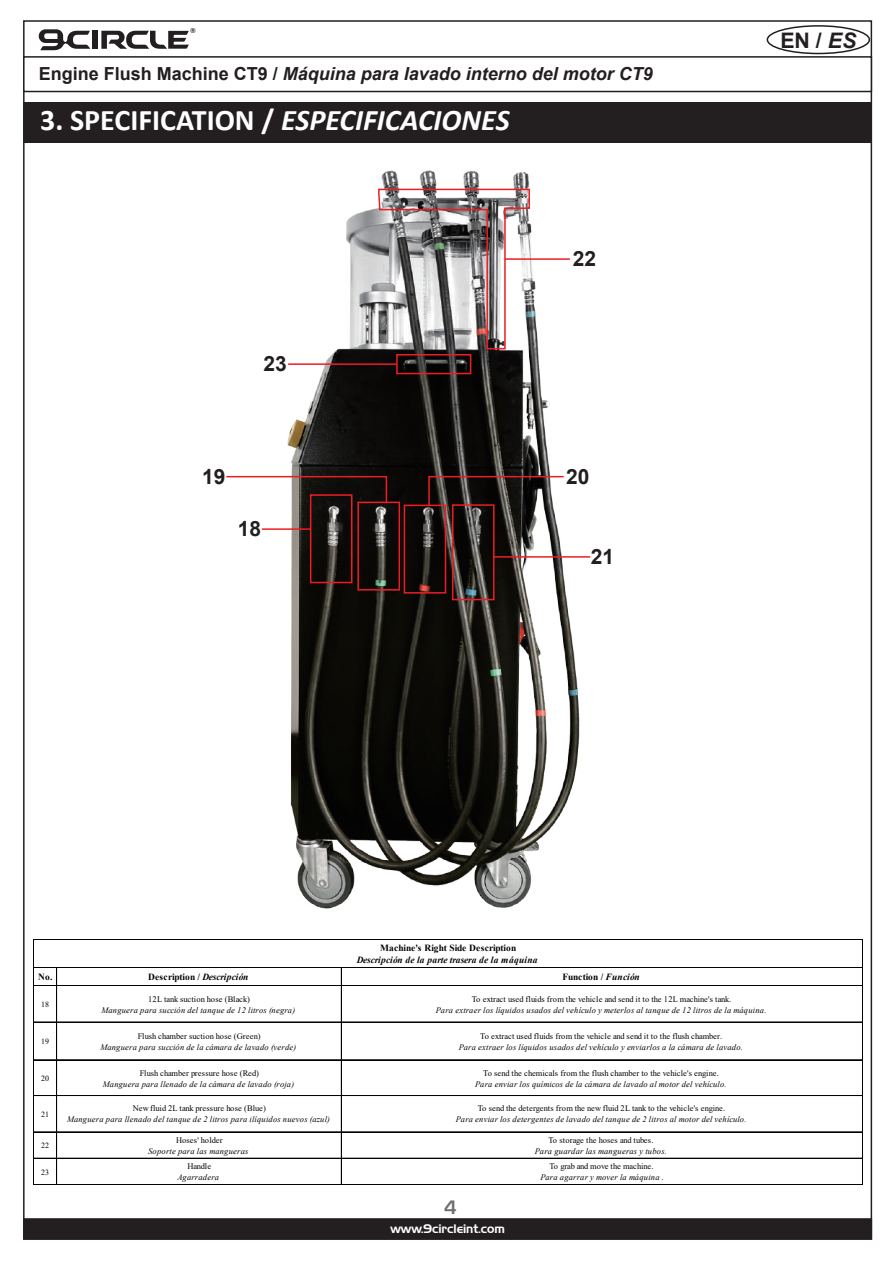
<style>
.page{position:relative;width:893px;height:1263px;background:#fff}
.page>*{position:absolute;margin:0;border:0;box-sizing:border-box;transform-origin:0 0}
.t1{font:700 30px "Calibri";color:#fff}
.t2{font:700 21.45px "Arial";color:#231f20}
.t3{font:700 21px "Arial";color:#231f20}
.t4{font:italic 700 18px "Arial";color:#231f20}
.t5{font:600 18px "Eurostile";color:#6c6d70}
.t6{font:12px "Handel Gothic BT";color:#fff}
.t7{font:700 9.45px "Times New Roman";letter-spacing:-.015em;color:#030303}
.t8{font:italic 700 9.45px "Times New Roman";letter-spacing:.02em;color:#030303}
.t9{font:italic 8.4px/10.9px "Times New Roman";letter-spacing:.025em;color:#030303;text-align:center}
.t10{font:8.4px "Times New Roman";letter-spacing:.015em;color:#030303}
.t11{font:7.95px "Times New Roman";color:#030303}
.t12{font:6.9px "Handel Gothic BT";color:#231f20}
.s1{font-style:normal}
.s2{font-style:italic}
</style>
<div class="page">
<div style="left:24px;top:102px;width:848px;height:41px;background:#231f20"></div>
<div style="left:92px;top:31px;width:6px;height:18px;background:#231f20"></div>
<svg style="left:39px;top:29px;width:51px;height:21px"></svg>
<svg style="left:101px;top:31px;width:88px;height:18px"></svg>
<div style="left:23px;top:1218px;width:849px;height:22px;background:#231f20;border:2px solid #231f20"></div>
<div style="left:23px;top:56px;width:849px;height:36px;background:#fff;border:2px solid #231f20"></div>
<div style="left:767px;top:25px;width:103px;height:29px;border:2px solid #231f20;border-radius:50%"></div>
<hr style="left:34px;top:940px;width:828px;height:1px;background:#030303">
<hr style="left:34px;top:967px;width:828px;height:1px;background:#030303">
<svg style="left:56px;top:968px;width:2px;height:17px"></svg>
<hr style="left:34px;top:985px;width:828px;height:1px;background:#030303">
<hr style="left:34px;top:1022px;width:827px;height:1px;background:#030303">
<hr style="left:34px;top:1059px;width:827px;height:1px;background:#030303">
<hr style="left:34px;top:1060px;width:827px;height:1px;background:#030303">
<hr style="left:34px;top:1095px;width:827px;height:1px;background:#030303">
<hr style="left:34px;top:1131px;width:827px;height:1px;background:#030303">
<hr style="left:34px;top:1132px;width:827px;height:1px;background:#030303">
<hr style="left:34px;top:1158px;width:827px;height:1px;background:#030303">
<hr style="left:34px;top:940px;width:1px;height:245px;background:#030303">
<hr style="left:56px;top:986px;width:1px;height:198px;background:#030303">
<hr style="left:57px;top:986px;width:1px;height:198px;background:#030303">
<hr style="left:341px;top:986px;width:1px;height:198px;background:#030303">
<hr style="left:34px;top:1184px;width:828px;height:1px;background:#030303">
<hr style="left:861px;top:940px;width:1px;height:245px;background:#030303">
<img style="left:97px;top:89px;width:633px;height:938px">
<hr style="left:288px;top:363px;width:109px;height:2px;background:#ee1d23">
<hr style="left:494px;top:556px;width:96px;height:2px;background:#ee1d23">
<svg style="left:225px;top:475px;width:340px;height:126px"></svg>
<svg style="left:377px;top:188px;width:154px;height:187px"></svg>
<hr style="left:505px;top:258px;width:65px;height:2px;background:#ee1d23">
<p class="t12" style="left:190px;top:26px;width:7px">®</p>
<h3 class="t4" style="left:39px;top:62px;width:616px"><span class="s1">Engine Flush Machine CT9 /</span> Máquina para lavado interno del motor CT9</h3>
<h1 class="t1" style="left:40px;top:99px;width:471px">3. SPECIFICATION / <span class="s2">ESPECIFICACIONES</span></h1>
<h3 class="t3" style="left:264px;top:349px;width:25px">23</h3>
<h3 class="t3" style="left:202px;top:462px;width:25px">19</h3>
<h3 class="t3" style="left:238px;top:514px;width:25px">18</h3>
<h3 class="t3" style="left:573px;top:244px;width:25px">22</h3>
<h3 class="t3" style="left:566px;top:462px;width:25px">20</h3>
<h3 class="t3" style="left:591px;top:542px;width:25px">21</h3>
<h2 class="t2" style="left:780px;top:25px;width:78px">EN / <span class="s2">ES</span></h2>
<p class="t7" style="left:380px;top:941px;width:138px">Machine's Right Side Description</p>
<p class="t8" style="left:357px;top:953px;width:182px">Descripción de la parte trasera de la máquina</p>
<p class="t7" style="left:38px;top:970px;width:16px">No.</p>
<p class="t7" style="left:148px;top:970px;width:102px">Description / <span class="s2">Descripción</span></p>
<p class="t7" style="left:562px;top:970px;width:79px">Function / <span class="s2">Función</span></p>
<p class="t11" style="left:41px;top:999px;width:9px">18</p>
<p class="t10" style="left:148px;top:993px;width:103px">12L tank suction hose (Black)</p>
<p class="t9" style="left:101px;top:1004px;width:195px">Manguera para succión del tanque de 12 litros (negra)</p>
<p class="t10" style="left:472px;top:993px;width:261px">To extract used fluids from the vehicle and send it to the 12L machine's tank.</p>
<p class="t9" style="left:436px;top:1004px;width:332px">Para extraer los líquidos usados del vehículo y meterlos al tanque de 12 litros de la máquina.</p>
<p class="t11" style="left:41px;top:1035px;width:9px">19</p>
<p class="t10" style="left:138px;top:1030px;width:124px">Flush chamber suction hose (Green)</p>
<p class="t9" style="left:100px;top:1041px;width:197px">Manguera para succión de la cámara de lavado (verde)</p>
<p class="t10" style="left:480px;top:1030px;width:244px">To extract used fluids from the vehicle and send it to the flush chamber.</p>
<p class="t9" style="left:459px;top:1041px;width:286px">Para extraer los líquidos usados del vehículo y enviarlos a la cámara de lavado.</p>
<p class="t11" style="left:41px;top:1072px;width:9px">20</p>
<p class="t10" style="left:140px;top:1067px;width:121px">Flush chamber pressure hose (Red)</p>
<p class="t9" style="left:103px;top:1078px;width:193px">Manguera para llenado de la cámara de lavado (roja)</p>
<p class="t10" style="left:483px;top:1067px;width:237px">To send the chemicals from the flush chamber to the vehicle's engine.</p>
<p class="t9" style="left:475px;top:1078px;width:253px">Para enviar los químicos de la cámara de lavado al motor del vehículo.</p>
<p class="t11" style="left:41px;top:1109px;width:9px">21</p>
<p class="t10" style="left:133px;top:1103px;width:135px">New fluid 2L tank pressure hose (Blue)</p>
<p class="t9" style="left:67px;top:1114px;width:265px">Manguera para llenado del tanque de 2 litros para ilíquidos nuevos (azul)</p>
<p class="t10" style="left:478px;top:1103px;width:249px">To send the detergents from the new fluid 2L tank to the vehicle's engine.</p>
<p class="t9" style="left:456px;top:1114px;width:292px">Para enviar los detergentes de lavado del tanque de 2 litros al motor del vehículo.</p>
<p class="t11" style="left:41px;top:1140px;width:9px">22</p>
<p class="t10" style="left:176px;top:1134px;width:48px">Hoses' holder</p>
<p class="t9" style="left:148px;top:1145px;width:102px">Soporte para las mangueras</p>
<p class="t10" style="left:548px;top:1134px;width:107px">To storage the hoses and tubes.</p>
<p class="t9" style="left:535px;top:1145px;width:133px">Para guardar las mangueras y tubos.</p>
<p class="t11" style="left:41px;top:1166px;width:9px">23</p>
<p class="t10" style="left:187px;top:1160px;width:25px">Handle</p>
<p class="t9" style="left:178px;top:1171px;width:43px">Agarradera</p>
<p class="t9" style="left:540px;top:1160px;width:125px"><span class="s1">To grab and move the machine.<br></span>Para agarrar y mover la máquina <span class="s1">.</span></p>
<h3 class="t5" style="left:444px;top:1195px;width:14px">4</h3>
<h3 class="t6" style="left:390px;top:1222px;width:116px">www.9circleint.com</h3>
</div>
